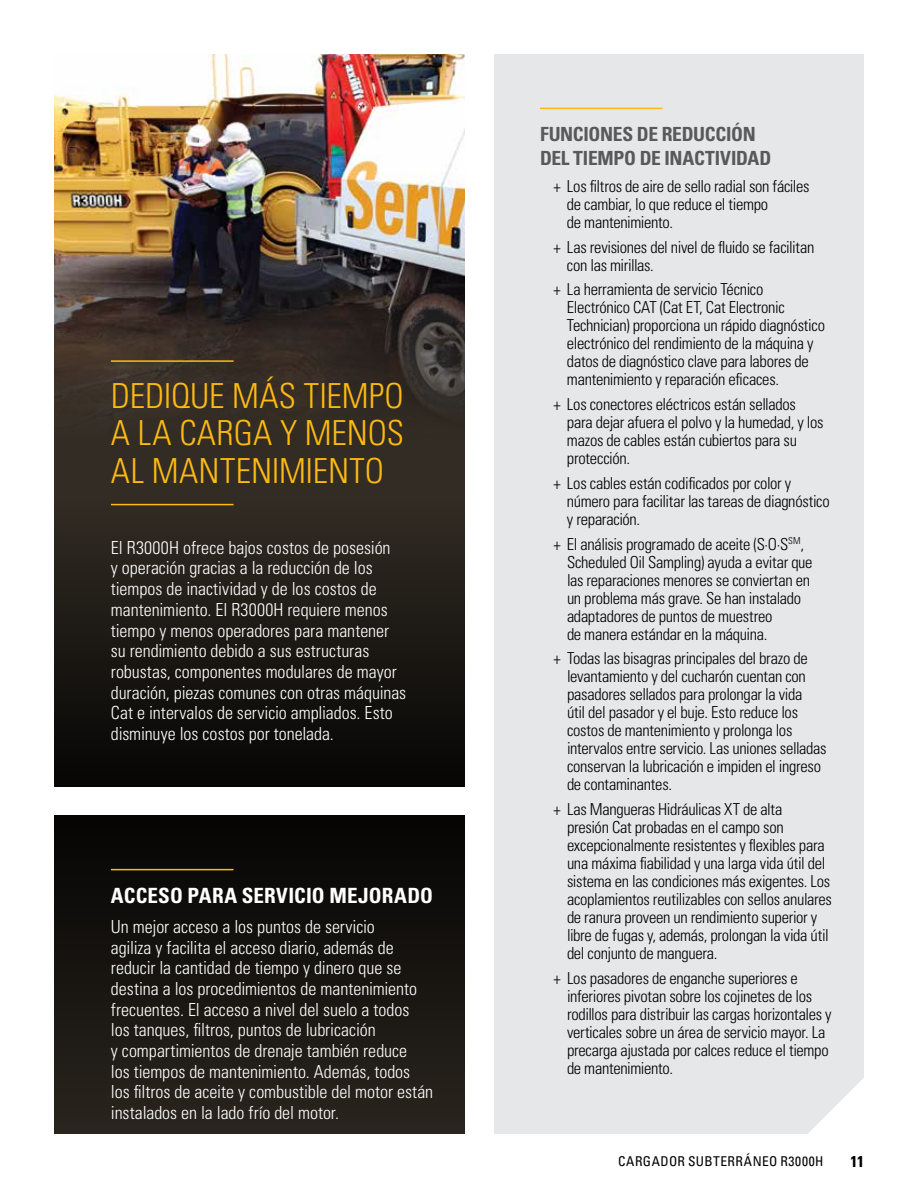
<style>
.page{position:relative;width:918px;height:1188px;background:#fff}
.page>*{position:absolute;margin:0;border:0;box-sizing:border-box;transform-origin:0 0}
.t1{font:300 condensed 34.5px/37.5px "Univers LT Std";color:#fdba12;text-align:justify}
.t2{font:700 condensed 21px "Univers LT Std";letter-spacing:.01em;color:#fff}
.t3{font:700 condensed 19.5px/24px "Univers LT Std";letter-spacing:-.015em;color:#58595b}
.t4{font:300 condensed 18px/20.7px "Univers LT Std";color:#fff}
.t5{font:300 condensed 16.5px/18px "Univers LT Std";letter-spacing:-.02em;color:#000}
.t6{font:700 condensed 15.75px "Univers LT Std";color:#000}
.t7{font:condensed 13.5px "Univers LT Std";letter-spacing:.035em;color:#000}
</style>
<div class="page">
<div style="left:494px;top:54px;width:370px;height:1080px;background:#e6e7e8"></div>
<svg style="left:808px;top:1078px;width:56px;height:56px"></svg>
<div style="left:54px;top:54px;width:411px;height:732px;background:#322c24"></div>
<img style="left:54px;top:54px;width:411px;height:360px">
<div style="left:54px;top:501px;width:411px;height:285px;background:linear-gradient(to bottom,#322c23,#060504)"></div>
<div style="left:54px;top:815px;width:411px;height:319px;background:linear-gradient(to bottom,#050403,#2a251e)"></div>
<hr style="left:111px;top:360px;width:123px;height:2px;background:#fdba12">
<hr style="left:111px;top:869px;width:123px;height:1px;background:#fdba12">
<hr style="left:540px;top:108px;width:123px;height:1px;background:#fdba12">
<hr style="left:111px;top:504px;width:123px;height:1px;background:#fdba12">
<h1 class="t1" style="left:111px;top:377px;width:295px">DEDIQUE MÁS TIEMPO A LA CARGA Y MENOS AL MANTENIMIENTO</h1>
<p class="t4" style="left:111px;top:537px;width:297px">El R3000H ofrece bajos costos de posesión<br>y operación gracias a la reducción de los tiempos de inactividad y de los costos de mantenimiento. El R3000H requiere menos tiempo y menos operadores para mantener su rendimiento debido a sus estructuras robustas, componentes modulares de mayor duración, piezas comunes con otras máquinas Cat e intervalos de servicio ampliados. Esto disminuye los costos por tonelada.</p>
<p class="t2" style="left:111px;top:883px;width:324px">ACCESO PARA SERVICIO MEJORADO</p>
<p class="t4" style="left:111px;top:916px;width:324px">Un mejor acceso a los puntos de servicio<br>agiliza y facilita el acceso diario, además de reducir la cantidad de tiempo y dinero que se destina a los procedimientos de mantenimiento frecuentes. El acceso a nivel del suelo a todos<br>los tanques, filtros, puntos de lubricación<br>y compartimientos de drenaje también reduce<br>los tiempos de mantenimiento. Además, todos los filtros de aceite y combustible del motor están instalados en la lado frío del motor.</p>
<p class="t3" style="left:540px;top:122px;width:233px">FUNCIONES DE REDUCCIÓN<br>DEL TIEMPO DE INACTIVIDAD</p>
<p class="t5" style="left:567px;top:177px;width:244px;text-indent:-13px">+ Los filtros de aire de sello radial son fáciles de cambiar, lo que reduce el tiempo<br>de mantenimiento.</p>
<p class="t5" style="left:567px;top:238px;width:249px;text-indent:-13px">+ Las revisiones del nivel de fluido se facilitan con las mirillas.</p>
<p class="t5" style="left:567px;top:281px;width:260px;text-indent:-13px">+ La herramienta de servicio Técnico Electrónico CAT (Cat ET, Cat Electronic Technician) proporciona un rápido diagnóstico electrónico del rendimiento de la máquina y datos de diagnóstico clave para labores de mantenimiento y reparación eficaces.</p>
<p class="t5" style="left:567px;top:395px;width:258px;text-indent:-13px">+ Los conectores eléctricos están sellados para dejar afuera el polvo y la humedad, y los mazos de cables están cubiertos para su protección.</p>
<p class="t5" style="left:567px;top:474px;width:264px;text-indent:-13px">+ Los cables están codificados por color y número para facilitar las tareas de diagnóstico y reparación.</p>
<p class="t5" style="left:567px;top:535px;width:247px;text-indent:-14px">+ El análisis programado de aceite (S·O·S<sup>SM</sup>, Scheduled Oil Sampling) ayuda a evitar que las reparaciones menores se conviertan en un problema más grave. Se han instalado adaptadores de puntos de muestreo<br>de manera estándar en la máquina.</p>
<p class="t5" style="left:567px;top:650px;width:261px;text-indent:-13px">+ Todas las bisagras principales del brazo de levantamiento y del cucharón cuentan con pasadores sellados para prolongar la vida<br>útil del pasador y el buje. Esto reduce los costos de mantenimiento y prolonga los intervalos entre servicio. Las uniones selladas conservan la lubricación e impiden el ingreso de contaminantes.</p>
<p class="t5" style="left:567px;top:800px;width:267px;text-indent:-13px">+ Las Mangueras Hidráulicas XT de alta<br>presión Cat probadas en el campo son excepcionalmente resistentes y flexibles para una máxima fiabilidad y una larga vida útil del sistema en las condiciones más exigentes. Los acoplamientos reutilizables con sellos anulares de ranura proveen un rendimiento superior y libre de fugas y, además, prolongan la vida útil del conjunto de manguera.</p>
<p class="t5" style="left:567px;top:969px;width:266px;text-indent:-13px">+ Los pasadores de enganche superiores e inferiores pivotan sobre los cojinetes de los rodillos para distribuir las cargas horizontales y verticales sobre un área de servicio mayor. La precarga ajustada por calces reduce el tiempo de mantenimiento.</p>
<p class="t7" style="left:618px;top:1153px;width:207px">CARGADOR SUBTERRÁNEO R3000H</p>
<p class="t6" style="left:850px;top:1151px;width:15px">11</p>
</div>
